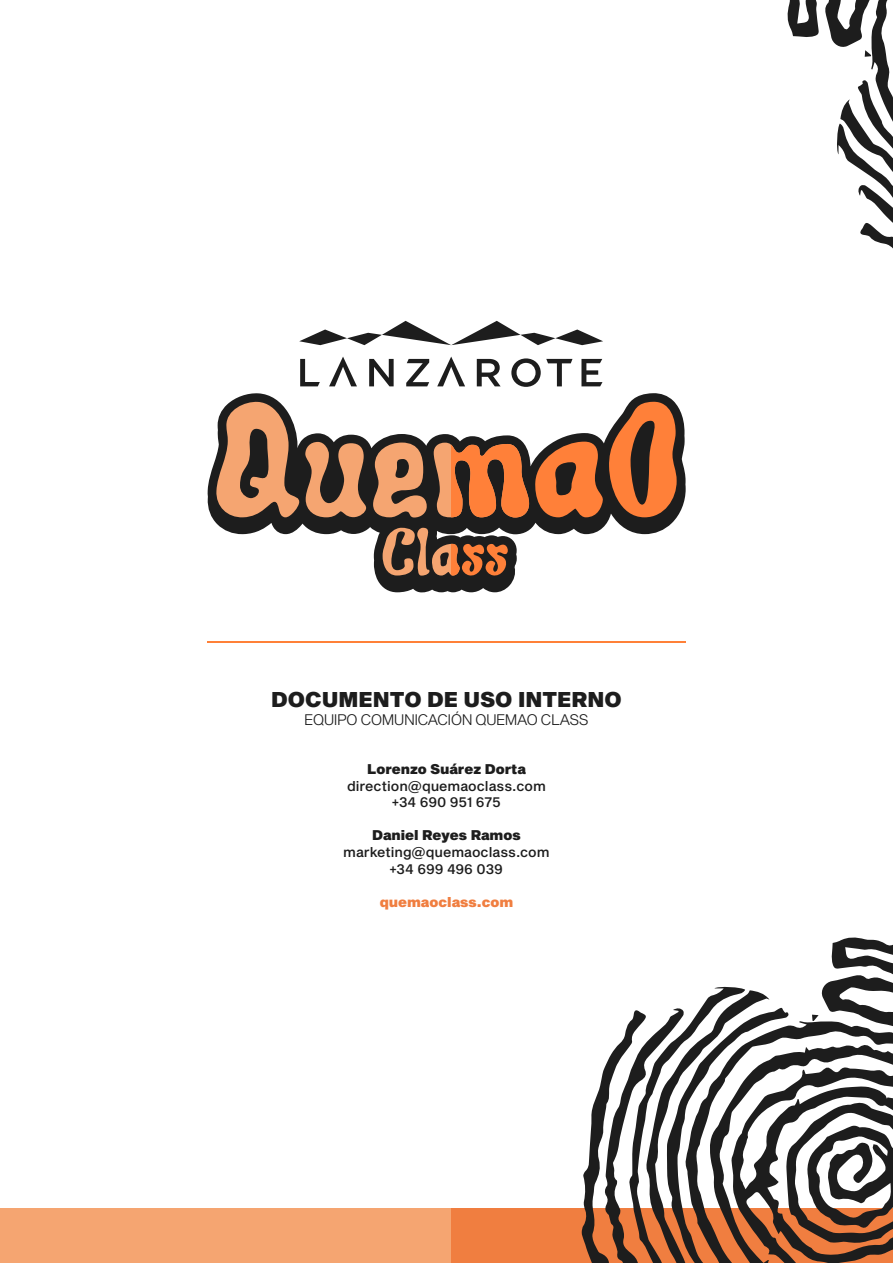
<style>
.page{position:relative;width:893px;height:1263px;background:#fff}
.page>*{position:absolute;margin:0;border:0;box-sizing:border-box;transform-origin:0 0}
.t1{font:21px "Sequel Sans Black Body";color:#1d1d1d}
.t2{font:15px "Sequel Sans Light Head";color:#1d1d1d}
.t3{font:13.8px/16.5px "Sequel Sans Medium Body";color:#1d1d1d;text-align:center}
.t4{font:13.8px "Sequel Sans Black Body";color:#1d1d1d}
.t5{font:13.8px "Sequel Sans Black Body";color:#f07e40}
</style>
<div class="page">
<svg style="left:787px;top:0;width:106px;height:249px"></svg>
<div style="left:450px;top:1209px;width:443px;height:54px;background:#f07e40"></div>
<div style="left:0;top:1209px;width:450px;height:54px;background:#f5a571"></div>
<svg style="left:789px;top:937px;width:104px;height:326px"></svg>
<svg style="left:582px;top:986px;width:207px;height:277px"></svg>
<svg style="left:812px;top:1015px;width:7px;height:6px"></svg>
<hr style="left:207px;top:641px;width:479px;height:2px;background:#ff8138">
<svg style="left:207px;top:393px;width:479px;height:199px"></svg>
<svg style="left:216px;top:401px;width:83px;height:117px;background:#a7785a"></svg>
<svg style="left:305px;top:442px;width:61px;height:75px;background:#a37151"></svg>
<svg style="left:373px;top:442px;width:54px;height:75px;background:#b27b57"></svg>
<svg style="left:434px;top:442px;width:169px;height:75px;background:#b56539"></svg>
<svg style="left:609px;top:401px;width:68px;height:116px;background:#b16338"></svg>
<svg style="left:383px;top:528px;width:125px;height:49px;background:#845a41"></svg>
<svg style="left:299px;top:321px;width:304px;height:24px"></svg>
<svg style="left:477px;top:359px;width:24px;height:27px"></svg>
<svg style="left:369px;top:359px;width:25px;height:27px"></svg>
<svg style="left:581px;top:359px;width:21px;height:27px"></svg>
<svg style="left:329px;top:357px;width:28px;height:29px"></svg>
<svg style="left:437px;top:357px;width:28px;height:29px"></svg>
<svg style="left:300px;top:359px;width:20px;height:27px"></svg>
<svg style="left:406px;top:359px;width:23px;height:27px"></svg>
<svg style="left:511px;top:358px;width:61px;height:29px"></svg>
<h1 class="t1" style="left:271px;top:684px;width:352px">DOCUMENTO DE USO INTERNO</h1>
<p class="t2" style="left:305px;top:708px;width:285px">EQUIPO COMUNICACIÓN QUEMAO CLASS</p>
<p class="t4" style="left:367px;top:759px;width:160px">Lorenzo Suárez Dorta</p>
<p class="t3" style="left:347px;top:778px;width:200px">direction@quemaoclass.com +34 690 951 675</p>
<p class="t4" style="left:372px;top:826px;width:150px">Daniel Reyes Ramos</p>
<p class="t3" style="left:343px;top:844px;width:208px">marketing@quemaoclass.com +34 699 496 039</p>
<p class="t5" style="left:380px;top:892px;width:135px">quemaoclass.com</p>
</div>
